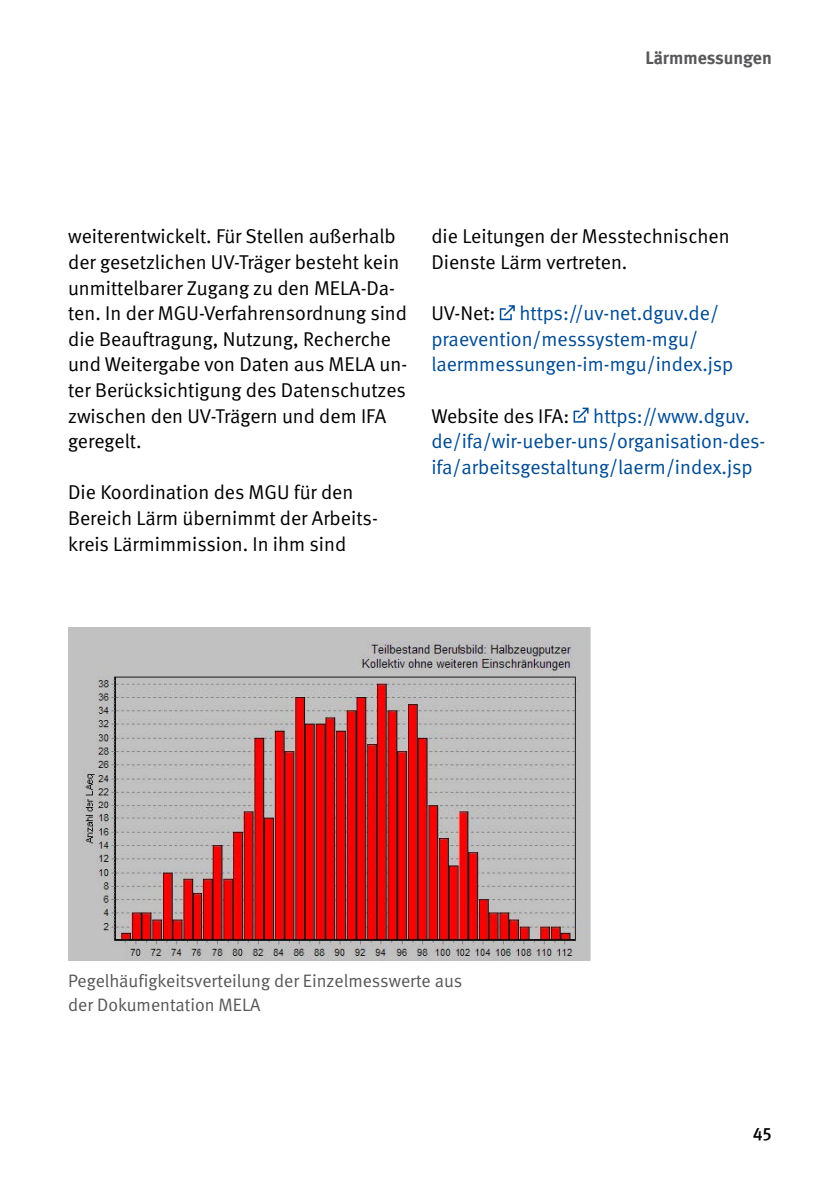
<style>
.page{position:relative;width:840px;height:1191px;background:#fff}
.page>*{position:absolute;margin:0;border:0;box-sizing:border-box;transform-origin:0 0}
._02_Fließtext_Fließtext{font:20px/25.6px "DGUV Meta";color:#000}
._02_Fließtext_Fließtext-2{font:20px/25.6px "DGUV Meta";color:#004b93}
.t1{font:18px/24px "DGUV Meta";color:#58585a}
.t2{font:700 18px "DGUV Meta";color:#58585a}
.t3{font:500 18px "DGUV Meta";color:#000}
.s1{color:#000}
</style>
<div class="page">
<svg style="left:499px;top:305px;width:15px;height:15px"></svg>
<svg style="left:573px;top:407px;width:15px;height:15px"></svg>
<img style="left:69px;top:627px;width:520px;height:334px">
<p class="t2" style="left:645px;top:47px;width:128px">Lärmmessungen</p>
<p class="_02_Fließtext_Fließtext" style="left:68px;top:224px;width:340px">weiterentwickelt. Für Stellen außerhalb der gesetzlichen UV-Träger besteht kein unmittelbarer Zugang zu den MELA-Da&shy;ten. In der MGU-Verfahrensordnung sind die Beauftragung, Nutzung, Recherche und Weitergabe von Daten aus MELA un&shy;ter Berücksichtigung des Datenschutzes zwischen den UV-Trägern und dem IFA geregelt.</p>
<p class="_02_Fließtext_Fließtext" style="left:68px;top:480px;width:311px">Die Koordination des MGU für den<br>Bereich Lärm übernimmt der Arbeits&shy;kreis Lärmimmission. In ihm sind</p>
<p class="_02_Fließtext_Fließtext" style="left:431px;top:224px;width:300px">die Leitungen der Messtechnischen<br>Dienste Lärm vertreten.</p>
<p class="_02_Fließtext_Fließtext-2" style="left:431px;top:301px;width:303px"><span class="s1">UV-Net:</span> https://uv-net.dguv.de/ praevention/messsystem-mgu/ laermmessungen-im-mgu/index.jsp</p>
<p class="_02_Fließtext_Fließtext-2" style="left:431px;top:403px;width:335px"><span class="s1">Website des IFA:</span> https://www.dguv. de/ifa/wir-ueber-uns/organisation-des&shy;ifa/arbeitsgestaltung/laerm/index.jsp</p>
<p class="t1" style="left:68px;top:969px;width:395px">Pegelhäufigkeitsverteilung der Einzelmesswerte aus der Dokumentation MELA</p>
<p class="t3" style="left:752px;top:1123px;width:20px">45</p>
</div>
